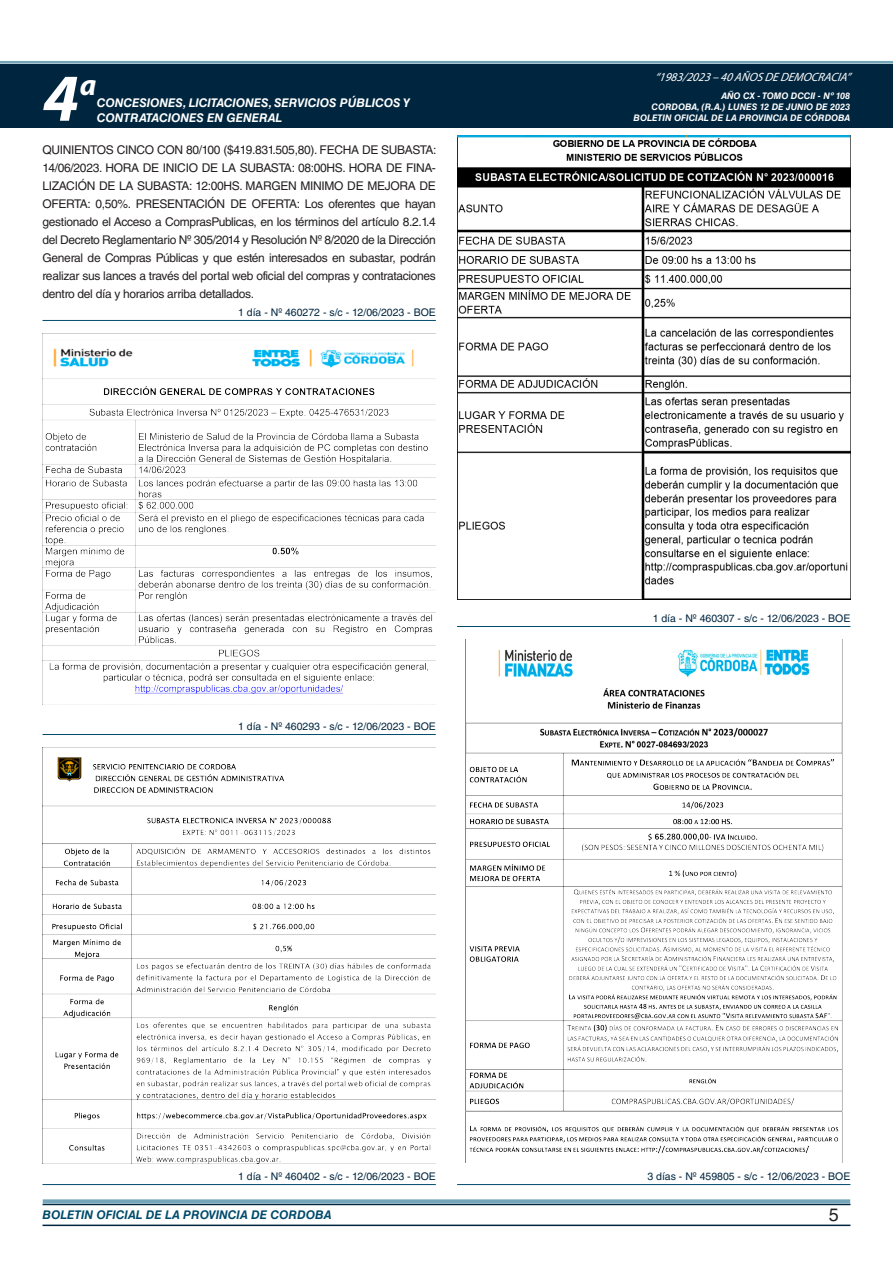
<style>
.page{position:relative;width:893px;height:1263px;background:#fff}
.page>*{position:absolute;margin:0;border:0;box-sizing:border-box;transform-origin:0 0}
.t1{font:italic 700 67.5px "Myriad Pro";color:#fff}
.t2{font:italic 700 30px "Myriad Pro";color:#fff}
.t3{font:18px "Helvetica LT Std";color:#231f20}
.TEXTO_BASE{font:12px/18px "Helvetica LT Std";letter-spacing:-.025em;color:#231f20;text-align:justify}
.t4{font:italic 700 12px/14.4px "Helvetica LT Std";color:#fff}
.t5{font:italic 700 12px "Helvetica LT Std";color:#004b6c}
.t6{font:italic 12px "Myriad Pro";color:#fff}
.FECHA_DE_VENCIMIENTO{font:10.5px "Helvetica LT Std";color:#00263f}
.t7{font:italic 700 9px/10.8px "Helvetica LT Std";color:#fff;text-align:right}
</style>
<div class="page">
<div style="left:0;top:61px;width:893px;height:6px;background:#fff;opacity:.75"></div>
<hr style="left:43px;top:1224px;width:807px;height:2px;background:#00263f">
<div style="left:42px;top:1198px;width:809px;height:8px;background:#fff;opacity:.75"></div>
<div style="left:0;top:64px;width:893px;height:64px;background:#00263f"></div>
<hr style="left:43px;top:320px;width:393px;height:1px;background:#004b6c">
<hr style="left:43px;top:734px;width:393px;height:1px;background:#004b6c">
<hr style="left:43px;top:1184px;width:393px;height:1px;background:#004b6c">
<img style="left:43px;top:333px;width:393px;height:361px">
<img style="left:43px;top:747px;width:393px;height:416px">
<hr style="left:457px;top:626px;width:393px;height:1px;background:#004b6c">
<hr style="left:457px;top:1184px;width:393px;height:1px;background:#004b6c">
<img style="left:457px;top:136px;width:393px;height:464px">
<img style="left:465px;top:640px;width:377px;height:523px">
<h1 class="t1" style="left:43px;top:54px;width:38px">4</h1>
<h2 class="t2" style="left:80px;top:66px;width:18px">a</h2>
<p class="t4" style="left:97px;top:96px;width:315px">CONCESIONES, LICITACIONES, SERVICIOS PÚBLICOS Y<br>CONTRATACIONES EN GENERAL</p>
<p class="TEXTO_BASE" style="left:43px;top:141px;width:395px">QUINIENTOS CINCO CON 80/100 ($419.831.505,80). FECHA DE SUBASTA:<br>14/06/2023. HORA DE INICIO DE LA SUBASTA: 08:00HS. HORA DE FINA-LIZACIÓN DE LA SUBASTA: 12:00HS. MARGEN MINIMO DE MEJORA DE OFERTA: 0,50%. PRESENTACIÓN DE OFERTA: Los oferentes que hayan gestionado el Acceso a ComprasPublicas, en los términos del artículo 8.2.1.4 del Decreto Reglamentario Nº 305/2014 y Resolución Nº 8/2020 de la Dirección General de Compras Públicas y que estén interesados en subastar, podrán realizar sus lances a través del portal web oficial del compras y contrataciones dentro del día y horarios arriba detallados.</p>
<p class="FECHA_DE_VENCIMIENTO" style="left:238px;top:306px;width:199px">1 día - Nº 460272 - s/c - 12/06/2023 - BOE</p>
<p class="FECHA_DE_VENCIMIENTO" style="left:238px;top:720px;width:199px">1 día - Nº 460293 - s/c - 12/06/2023 - BOE</p>
<p class="FECHA_DE_VENCIMIENTO" style="left:238px;top:1170px;width:199px">1 día - Nº 460402 - s/c - 12/06/2023 - BOE</p>
<p class="t6" style="left:655px;top:70px;width:197px">“ 1983/2023 – 40 AÑOS DE DEMOCRACIA”</p>
<p class="t7" style="left:651px;top:91px;width:200px">AÑO CX - TOMO DCCII - Nº 108<br>CORDOBA, (R.A.) LUNES 12 DE JUNIO DE 2023</p>
<p class="t7" style="left:634px;top:112px;width:218px">BOLETIN OFICIAL DE LA PROVINCIA DE CÓRDOBA</p>
<p class="FECHA_DE_VENCIMIENTO" style="left:653px;top:612px;width:199px">1 día - Nº 460307 - s/c - 12/06/2023 - BOE</p>
<p class="FECHA_DE_VENCIMIENTO" style="left:647px;top:1170px;width:205px">3 días - Nº 459805 - s/c - 12/06/2023 - BOE</p>
<p class="t5" style="left:43px;top:1208px;width:290px">BOLETIN OFICIAL DE LA PROVINCIA DE CORDOBA</p>
<h3 class="t3" style="left:829px;top:1204px;width:12px">5</h3>
</div>
